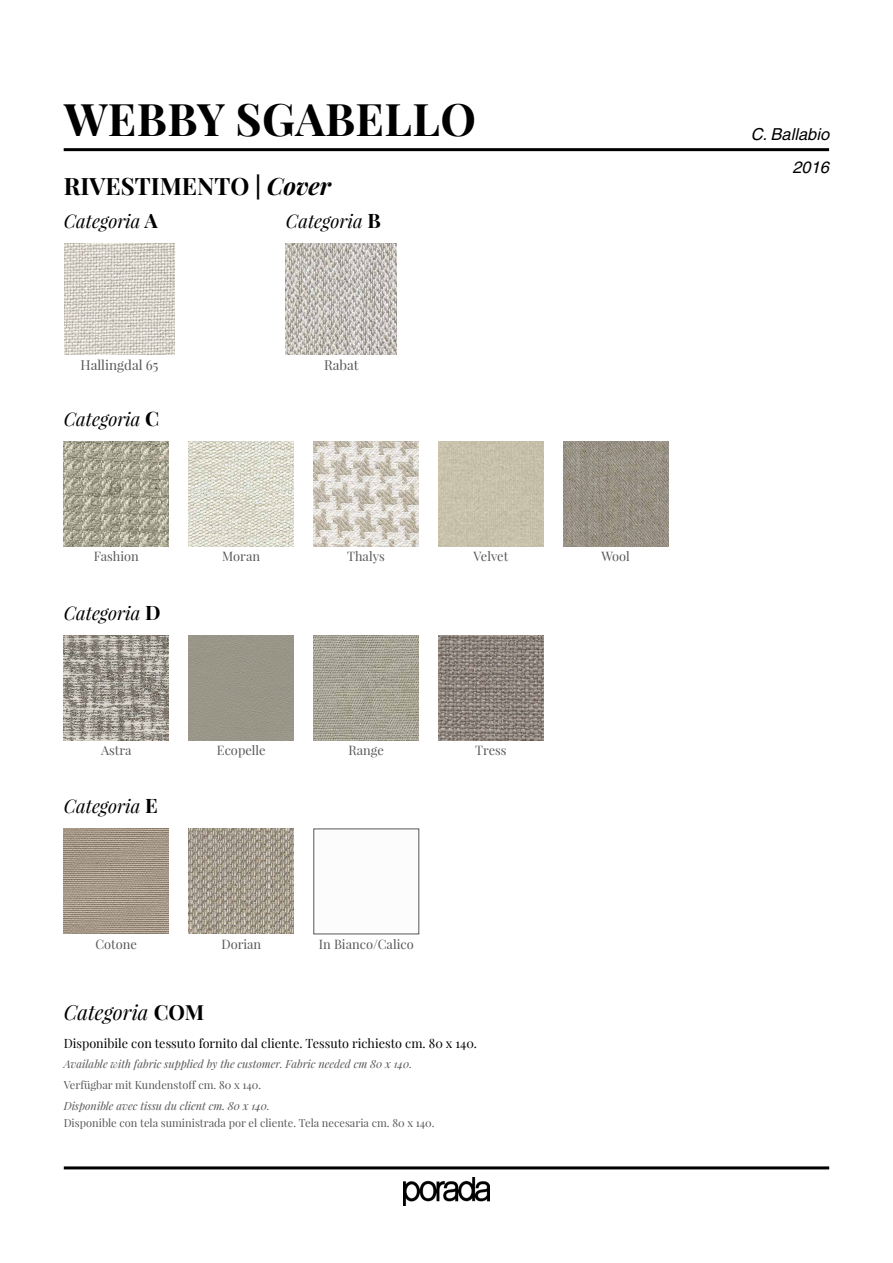
<style>
.page{position:relative;width:893px;height:1263px;background:#fff}
.page>*{position:absolute;margin:0;border:0;box-sizing:border-box;transform-origin:0 0}
.t1{font:700 45px "Playfair Display";letter-spacing:.01em;color:#000}
.t2{font:700 24px "Playfair Display";color:#000}
.t3{font:italic 20.4px "Playfair Display";color:#000}
.t4{font:italic 18.6px "Playfair Display";color:#000}
.t5{font:italic 16.5px/33.2px "Helvetica";color:#000;text-align:right}
.t6{font:13.5px "Playfair Display";color:#575756}
.t7{font:12.9px "Playfair Display";color:#575756}
.t8{font:12.6px "Playfair Display";color:#000}
.t9{font:italic 10.95px "Playfair Display";color:#575756}
.t10{font:10.95px "Playfair Display";color:#575756}
.s1{font-style:italic}
.s2{font-weight:700;font-style:normal;font-size:19.95px}
.s3{font-weight:700;font-style:normal;font-size:21px}
</style>
<div class="page">
<img style="left:403px;top:1178px;width:87px;height:27px">
<hr style="left:64px;top:1166px;width:765px;height:3px;background:#000">
<hr style="left:64px;top:148px;width:765px;height:3px;background:#000">
<img style="left:64px;top:441px;width:105px;height:105px">
<img style="left:189px;top:441px;width:105px;height:105px">
<img style="left:313px;top:441px;width:105px;height:105px">
<img style="left:438px;top:441px;width:105px;height:105px">
<img style="left:563px;top:441px;width:105px;height:105px">
<img style="left:64px;top:635px;width:105px;height:105px">
<div style="left:189px;top:635px;width:105px;height:105px;background:#999689"></div>
<img style="left:314px;top:635px;width:105px;height:105px">
<img style="left:438px;top:635px;width:105px;height:105px">
<img style="left:64px;top:829px;width:105px;height:105px">
<img style="left:189px;top:829px;width:105px;height:105px">
<img style="left:64px;top:243px;width:111px;height:111px">
<img style="left:286px;top:243px;width:110px;height:111px">
<h1 class="t1" style="left:64px;top:91px;width:414px">WEBBY SGABELLO</h1>
<h2 class="t2" style="left:64px;top:171px;width:269px">RIVESTIMENTO | <span class="s1">Cover</span></h2>
<h3 class="t4" style="left:64px;top:208px;width:95px">Categoria <span class="s2">A</span></h3>
<p class="t6" style="left:81px;top:356px;width:79px">Hallingdal 65</p>
<h3 class="t4" style="left:64px;top:406px;width:97px">Categoria <span class="s2">C</span></h3>
<h3 class="t4" style="left:286px;top:208px;width:96px">Categoria <span class="s2">B</span></h3>
<p class="t6" style="left:324px;top:356px;width:36px">Rabat</p>
<p class="t7" style="left:94px;top:548px;width:47px">Fashion</p>
<p class="t7" style="left:222px;top:548px;width:39px">Moran</p>
<p class="t7" style="left:347px;top:548px;width:39px">Thalys</p>
<p class="t7" style="left:474px;top:548px;width:36px">Velvet</p>
<p class="t7" style="left:601px;top:548px;width:30px">Wool</p>
<h3 class="t4" style="left:64px;top:600px;width:98px">Categoria <span class="s2">D</span></h3>
<p class="t7" style="left:101px;top:742px;width:32px">Astra</p>
<p class="t7" style="left:217px;top:742px;width:50px">Ecopelle</p>
<p class="t7" style="left:349px;top:742px;width:37px">Range</p>
<p class="t7" style="left:475px;top:742px;width:33px">Tress</p>
<h3 class="t4" style="left:64px;top:794px;width:96px">Categoria <span class="s2">E</span></h3>
<p class="t7" style="left:95px;top:936px;width:43px">Cotone</p>
<p class="t7" style="left:221px;top:936px;width:41px">Dorian</p>
<p class="t7" style="left:319px;top:936px;width:96px">In Bianco/Calico</p>
<h3 class="t3" style="left:64px;top:999px;width:142px">Categoria <span class="s3">COM</span></h3>
<p class="t8" style="left:64px;top:1035px;width:415px">Disponibile con tessuto fornito dal cliente. Tessuto richiesto cm. 80 x 140.</p>
<p class="t9" style="left:64px;top:1057px;width:350px">Available with fabric supplied by the customer. Fabric needed cm 80 x 140.</p>
<p class="t10" style="left:64px;top:1078px;width:199px">Verfügbar mit Kundenstoff cm. 80 x 140.</p>
<p class="t9" style="left:64px;top:1098px;width:208px">Disponible avec tissu du client cm. 80 x 140.</p>
<p class="t10" style="left:64px;top:1116px;width:372px">Disponible con tela suministrada por el cliente. Tela necesaria cm. 80 x 140.</p>
<h3 class="t5" style="left:751px;top:118px;width:80px">C. Ballabio<br>2016</h3>
</div>
